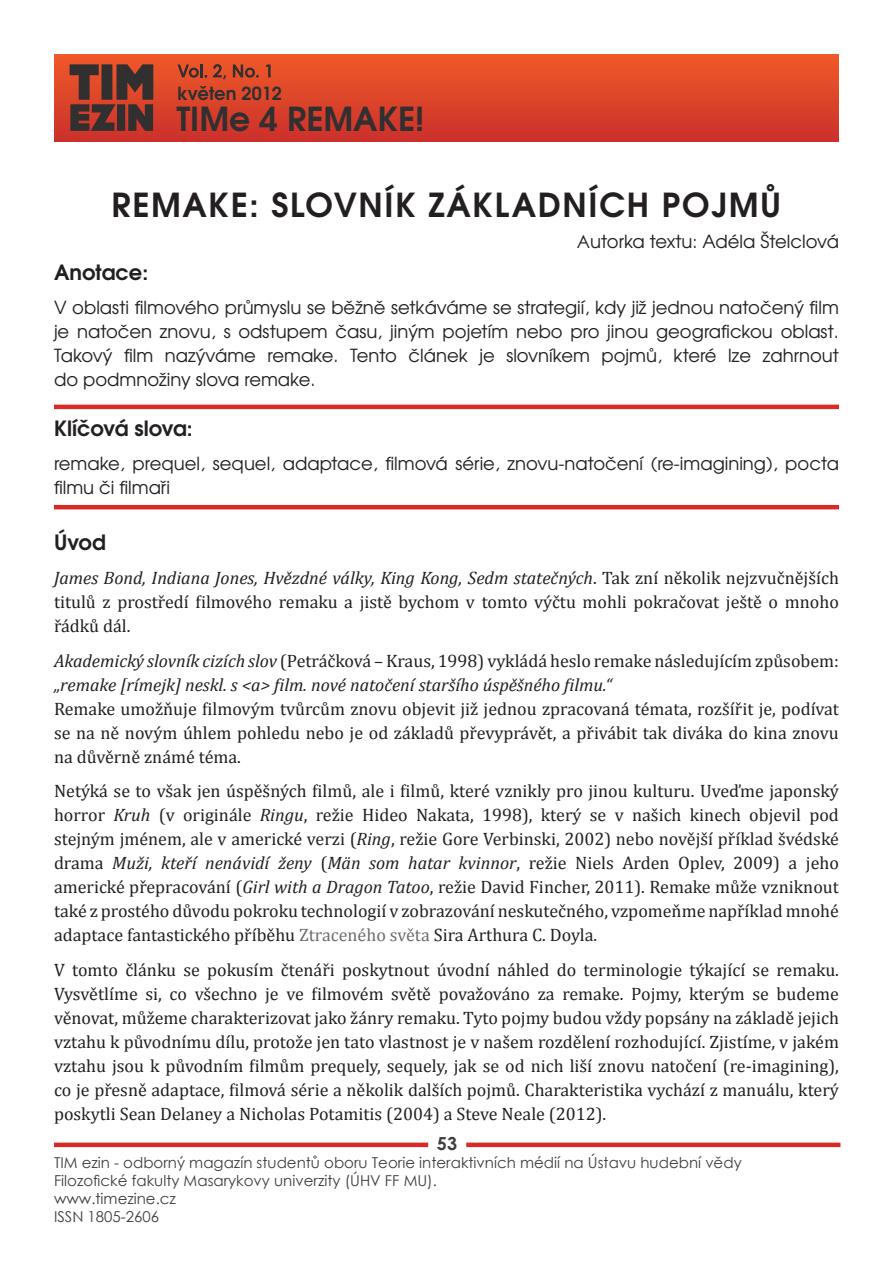
<style>
.page{position:relative;width:893px;height:1263px;background:#fff}
.page>*{position:absolute;margin:0;border:0;box-sizing:border-box;transform-origin:0 0}
.t1{font:700 33px "Te X Gyre Adventor";letter-spacing:.05em;color:#231f20}
.t2{font:700 33px "Te X Gyre Adventor";color:#312f30}
.t3{font:700 21px "Te X Gyre Adventor";color:#231f20}
.t4{font:18px/24px "Cambria";color:#231f20;text-align:justify}
.t5{font:18px/24px "Te X Gyre Adventor";color:#231f20;text-align:justify}
.t6{font:italic 18px/24px "Cambria";color:#231f20}
.t7{font:700 18px "Te X Gyre Adventor";color:#312f30}
.t8{font:700 18px "Century Gothic";color:#3e3e3f}
.t9{font:15px "Century Gothic";color:#3e3e3f}
.s1{font-family:"Century Gothic"}
.s2{font-style:italic}
.s3{font-style:normal}
.s4{color:#6c6d70}
</style>
<div class="page">
<hr style="left:54px;top:405px;width:785px;height:4px;background:#d92b26">
<hr style="left:54px;top:505px;width:785px;height:4px;background:#d92b26">
<div style="left:54px;top:54px;width:785px;height:87px;background:linear-gradient(to bottom,#f05a28,#ca312b)"></div>
<svg style="left:70px;top:64px;width:83px;height:67px;background:#6b362d"></svg>
<svg style="left:177px;top:64px;width:30px;height:14px"></svg>
<svg style="left:213px;top:64px;width:13px;height:16px"></svg>
<svg style="left:233px;top:64px;width:26px;height:14px"></svg>
<svg style="left:266px;top:64px;width:5px;height:13px"></svg>
<div style="left:54px;top:1142px;width:374px;height:5px;background:#d92b26"></div>
<div style="left:466px;top:1142px;width:374px;height:5px;background:#d92b26"></div>
<p class="t7" style="left:177px;top:78px;width:106px">květen 2012</p>
<p class="t2" style="left:176px;top:90px;width:250px">TIMe 4 REMAKE!</p>
<p class="t1" style="left:112px;top:176px;width:671px">REMAKE: SLOVNÍK ZÁKLADNÍCH POJMŮ</p>
<p class="t5" style="left:577px;top:229px;width:264px"><span class="s1">A</span>utorka textu: Adéla Štelclová</p>
<p class="t3" style="left:54px;top:254px;width:96px">Anotace:</p>
<p class="t5" style="left:54px;top:294px;width:786px">V oblasti filmového průmyslu se běžně setkáváme se strategií, kdy již jednou natočený film je natočen znovu, s odstupem času, jiným pojetím nebo pro jinou geografickou oblast.<br>Takový film nazýváme remake. Tento článek je slovníkem pojmů, které lze zahrnout do podmnožiny slova remake.</p>
<p class="t3" style="left:54px;top:410px;width:140px">Klíčová slova:</p>
<p class="t5" style="left:54px;top:450px;width:786px">remake, prequel, sequel, adaptace, filmová série, znovu-natočení (re-imagining), pocta filmu či filmaři</p>
<p class="t3" style="left:54px;top:524px;width:53px">Úvod</p>
<p class="t4" style="left:54px;top:566px;width:786px"><span class="s2">James Bond, Indiana Jones, Hvězdné války, King Kong, Sedm statečných</span>. Tak zní několik nejzvučnějších titulů z prostředí filmového remaku a jistě bychom v tomto výčtu mohli pokračovat ještě o mnoho řádků dál.</p>
<p class="t6" style="left:54px;top:648px;width:786px">Akademický slovník cizích slov <span class="s3">(Petráčková – Kraus, 1998) vykládá heslo remake následujícím způsobem: </span>„remake [rímejk] neskl. s &lt;a&gt; film. nové natočení staršího úspěšného filmu.“</p>
<p class="t4" style="left:54px;top:696px;width:786px">Remake umožňuje filmovým tvůrcům znovu objevit již jednou zpracovaná témata, rozšířit je, podívat se na ně novým úhlem pohledu nebo je od základů převyprávět, a přivábit tak diváka do kina znovu na důvěrně známé téma.</p>
<p class="t4" style="left:54px;top:779px;width:786px">Netýká se to však jen úspěšných filmů, ale i filmů, které vznikly pro jinou kulturu. Uveďme japonský horror <span class="s2">Kruh</span> (v originále <span class="s2">Ringu</span>, režie Hideo Nakata, 1998), který se v našich kinech objevil pod stejným jménem, ale v americké verzi (<span class="s2">Ring</span>, režie Gore Verbinski, 2002) nebo novější příklad švédské drama <span class="s2">Muži, kteří nenávidí ženy</span> (<span class="s2">Män som hatar kvinnor</span>, režie Niels Arden Oplev, 2009) a jeho americké přepracování (<span class="s2">Girl with a Dragon Tatoo</span>, režie David Fincher, 2011). Remake může vzniknout také z prostého důvodu pokroku technologií v zobrazování neskutečného, vzpomeňme například mnohé adaptace fantastického příběhu <span class="s4">Ztraceného světa</span> Sira Arthura C. Doyla.</p>
<p class="t4" style="left:54px;top:957px;width:786px">V tomto článku se pokusím čtenáři poskytnout úvodní náhled do terminologie týkající se remaku.<br>Vysvětlíme si, co všechno je ve filmovém světě považováno za remake. Pojmy, kterým se budeme věnovat, můžeme charakterizovat jako žánry remaku. Tyto pojmy budou vždy popsány na základě jejich vztahu k původnímu dílu, protože jen tato vlastnost je v našem rozdělení rozhodující. Zjistíme, v jakém vztahu jsou k původním filmům prequely, sequely, jak se od nich liší znovu natočení (re-imagining), co je přesně adaptace, filmová série a několik dalších pojmů. Charakteristika vychází z manuálu, který poskytli Sean Delaney a Nicholas Potamitis (2004) a Steve Neale (2012).</p>
<p class="t9" style="left:54px;top:1152px;width:689px">TIM ezin - odborný magazín studentů oboru Teorie interaktivních médií na Ústavu hudební vědy</p>
<p class="t9" style="left:54px;top:1170px;width:384px">Filozofické fakulty Masarykovy univerzity (ÚHV FF MU).</p>
<p class="t9" style="left:54px;top:1188px;width:123px">www.timezine.cz</p>
<p class="t9" style="left:54px;top:1206px;width:107px">ISSN 1805-2606</p>
<p class="t8" style="left:437px;top:1130px;width:22px">53</p>
</div>
